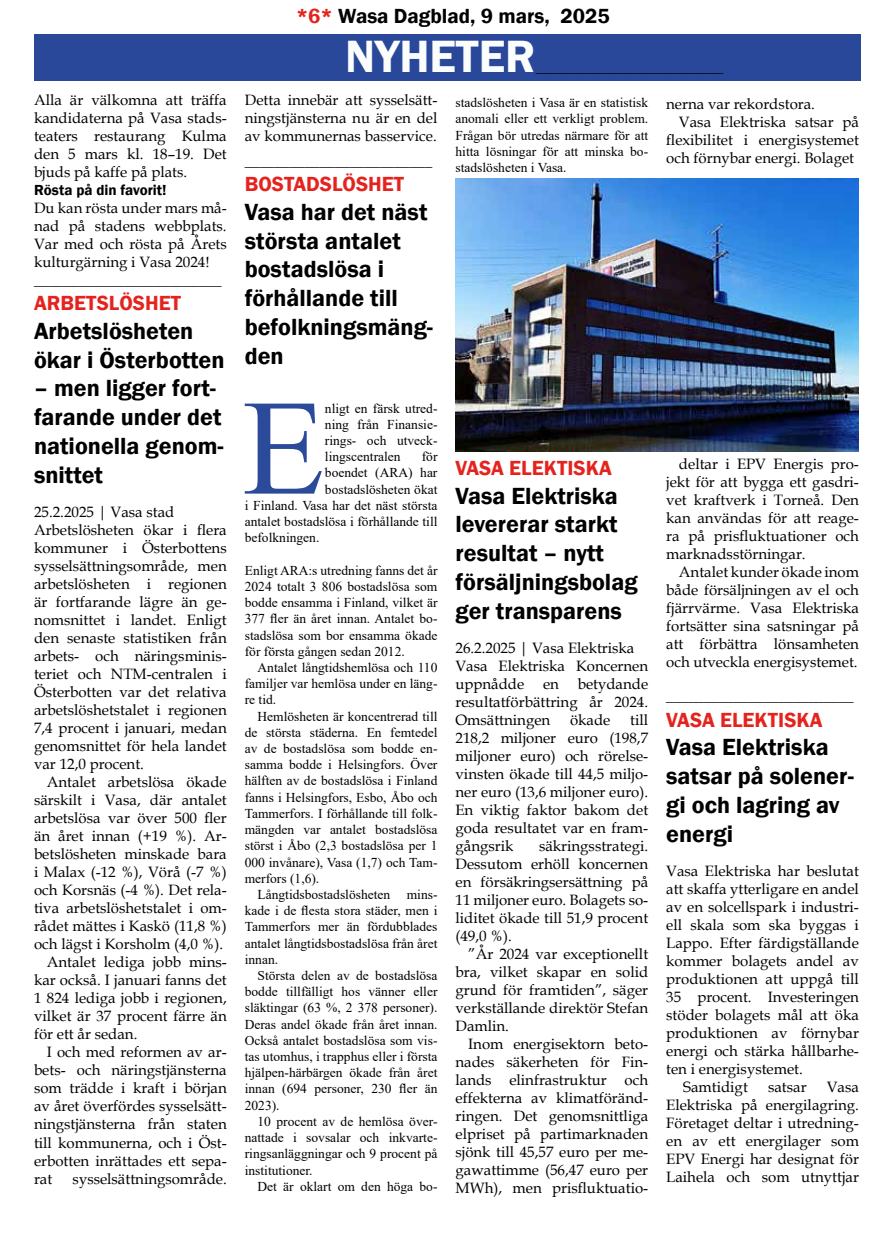
<style>
.page{position:relative;width:893px;height:1234px;background:#fff}
.page>*{position:absolute;margin:0;border:0;box-sizing:border-box;transform-origin:0 0}
.t1{font:135.9px "Times New Roman";color:#2c4a9a}
.t2{font:600 46.5px "Franklin Gothic";color:#fbfdfc}
.t3{font:600 24px/28.8px "Franklin Gothic";color:#000}
.t4{font:600 21px "Franklin Gothic";color:#e5231e}
.t5{font:600 21px "Franklin Gothic";color:#000}
.t6{font:15px/18px "Book Antiqua";color:#000;text-align:justify}
.t7{font:600 15px "Franklin Gothic";color:#000}
.t8{font:13.5px/16.2px "Times New Roman";color:#000;text-align:justify}
.s1{color:#e5231d}
</style>
<div class="page">
<div style="left:34px;top:34px;width:826px;height:47px;background:#2a4899"></div>
<img style="left:455px;top:179px;width:404px;height:272px">
<p class="t6" style="left:34px;top:90px;width:194px">Alla är välkomna att träffa kandidaterna på Vasa stads&shy;teaters restaurang Kulma den 5 mars kl. 18–19. Det bjuds på kaffe på plats.</p>
<p class="t7" style="left:34px;top:180px;width:134px">Rösta på din favorit!</p>
<p class="t6" style="left:34px;top:198px;width:194px;text-align:left">Du kan rösta under mars må&shy;nad på stadens webbplats.<br>Var med och rösta på Årets kulturgärning i Vasa 2024! _________________________</p>
<h3 class="t4" style="left:34px;top:290px;width:148px">ARBETSLÖSHET</h3>
<h3 class="t3" style="left:34px;top:316px;width:192px">Arbetslösheten ökar i Österbotten</h3>
<h3 class="t3" style="left:34px;top:374px;width:191px">– men ligger fort&shy;farande under det nationella genom&shy;snittet</h3>
<p class="t6" style="left:34px;top:502px;width:194px;text-align:left">25.2.2025 | Vasa stad<br>Arbetslösheten ökar i flera kommuner i Österbottens sysselsättningsområde, men arbetslösheten i regionen är fortfarande lägre än ge&shy;nomsnittet i landet. Enligt den senaste statistiken från arbets- och näringsminis&shy;teriet och NTM-centralen i<br>Österbotten var det relativa arbetslöshetstalet i regionen<br>7,4 procent i januari, medan genomsnittet för hela landet var 12,0 procent.</p>
<p class="t6" style="left:47px;top:772px;width:181px">Antalet arbetslösa ökade</p>
<p class="t6" style="left:34px;top:790px;width:194px">särskilt i Vasa, där antalet</p>
<p class="t6" style="left:34px;top:808px;width:194px">arbetslösa var över 500 fler</p>
<p class="t6" style="left:34px;top:826px;width:194px">än året innan (+19 %). Ar-</p>
<p class="t6" style="left:34px;top:844px;width:194px">betslösheten minskade bara</p>
<p class="t6" style="left:34px;top:862px;width:194px">i Malax (-12 %), Vörå (-7 %)</p>
<p class="t6" style="left:34px;top:880px;width:194px">och Korsnäs (-4 %). Det rela-</p>
<p class="t6" style="left:34px;top:898px;width:194px">tiva arbetslöshetstalet i om-</p>
<p class="t6" style="left:34px;top:916px;width:194px">rådet mättes i Kaskö (11,8 %)</p>
<p class="t6" style="left:34px;top:934px;width:191px">och lägst i Korsholm (4,0 %).</p>
<p class="t6" style="left:47px;top:952px;width:181px">Antalet lediga jobb mins-</p>
<p class="t6" style="left:34px;top:970px;width:194px">kar också. I januari fanns det</p>
<p class="t6" style="left:34px;top:988px;width:194px">1 824 lediga jobb i regionen,</p>
<p class="t6" style="left:34px;top:1006px;width:194px">vilket är 37 procent färre än</p>
<p class="t6" style="left:34px;top:1024px;width:105px">för ett år sedan.</p>
<p class="t6" style="left:47px;top:1042px;width:181px">I och med reformen av ar-</p>
<p class="t6" style="left:34px;top:1060px;width:194px">bets- och näringstjänsterna</p>
<p class="t6" style="left:34px;top:1078px;width:194px">som trädde i kraft i början</p>
<p class="t6" style="left:34px;top:1096px;width:194px">av året överfördes sysselsätt-</p>
<p class="t6" style="left:34px;top:1114px;width:194px">ningstjänsterna från staten</p>
<p class="t6" style="left:34px;top:1132px;width:194px">till kommunerna, och i Öst-</p>
<p class="t6" style="left:34px;top:1150px;width:194px">erbotten inrättades ett sepa-</p>
<p class="t6" style="left:34px;top:1168px;width:20px">rat</p>
<p class="t6" style="left:73px;top:1168px;width:156px">sysselsättningsområde.</p>
<h3 class="t5" style="left:296px;top:3px;width:315px"><span class="s1">*6*</span> Wasa Dagblad, 9 mars, 2025</h3>
<h2 class="t2" style="left:345px;top:28px;width:192px">NYHETER</h2>
<p class="t6" style="left:536px;top:58px;width:189px">_________________________</p>
<p class="t6" style="left:245px;top:90px;width:194px">Detta innebär att sysselsätt&shy;ningstjänsterna nu är en del av kommunernas basservice.</p>
<p class="t6" style="left:245px;top:151px;width:189px">_________________________</p>
<h3 class="t4" style="left:245px;top:171px;width:161px">BOSTADSLÖSHET</h3>
<h3 class="t3" style="left:245px;top:198px;width:190px">Vasa har det näst största antalet bostadslösa i förhållande till befolkningsmäng&shy;den</h3>
<h1 class="t1" style="left:242px;top:352px;width:84px">E</h1>
<p class="t8" style="left:325px;top:399px;width:114px">nligt en färsk utred&shy;ning från Finansie&shy;rings- och utveck&shy;lingscentralen</p>
<p class="t8" style="left:422px;top:448px;width:17px">för</p>
<p class="t8" style="left:325px;top:464px;width:114px">boendet (ARA) har</p>
<p class="t8" style="left:325px;top:480px;width:114px">bostadslösheten ökat</p>
<p class="t8" style="left:245px;top:496px;width:194px">i Finland. Vasa har det näst största</p>
<p class="t8" style="left:245px;top:513px;width:194px">antalet bostadslösa i förhållande till</p>
<p class="t8" style="left:245px;top:529px;width:76px">befolkningen.</p>
<p class="t8" style="left:245px;top:561px;width:194px">Enligt ARA:s utredning fanns det år 2024 totalt 3 806 bostadslösa som bodde ensamma i Finland, vilket är 377 fler än året innan. Antalet bo&shy;stadslösa som bor ensamma ökade för första gången sedan 2012.</p>
<p class="t8" style="left:245px;top:658px;width:194px;text-indent:13px">Antalet långtidshemlösa och 110 familjer var hemlösa under en läng&shy;re tid.</p>
<p class="t8" style="left:245px;top:707px;width:194px;text-indent:13px">Hemlösheten är koncentrerad till de största städerna. En femtedel av de bostadslösa som bodde en&shy;samma bodde i Helsingfors. Över hälften av de bostadslösa i Finland fanns i Helsingfors, Esbo, Åbo och Tammerfors. I förhållande till folk&shy;mängden var antalet bostadslösa störst i Åbo (2,3 bostadslösa per 1<br>000 invånare), Vasa (1,7) och Tam&shy;merfors (1,6).</p>
<p class="t8" style="left:245px;top:885px;width:194px;text-indent:13px">Långtidsbostadslösheten mins&shy;kade i de flesta stora städer, men i Tammerfors mer än fördubblades antalet långtidsbostadslösa från året innan.</p>
<p class="t8" style="left:245px;top:966px;width:194px;text-indent:13px">Största delen av de bostadslösa bodde tillfälligt hos vänner eller släktingar (63 %, 2 378 personer).<br>Deras andel ökade från året innan.<br>Också antalet bostadslösa som vis&shy;tas utomhus, i trapphus eller i första hjälpen-härbärgen ökade från året innan (694 personer, 230 fler än 2023).</p>
<p class="t8" style="left:245px;top:1112px;width:194px;text-indent:13px">10 procent av de hemlösa över&shy;nattade i sovsalar och inkvarte&shy;ringsanläggningar och 9 procent på institutioner.</p>
<p class="t8" style="left:257px;top:1177px;width:181px">Det är oklart om den höga bo-</p>
<p class="t8" style="left:455px;top:94px;width:194px">stadslösheten i Vasa är en statistisk anomali eller ett verkligt problem.<br>Frågan bör utredas närmare för att hitta lösningar för att minska bo&shy;stadslösheten i Vasa.</p>
<p class="t6" style="left:666px;top:94px;width:150px">nerna var rekordstora.</p>
<p class="t6" style="left:679px;top:112px;width:181px">Vasa Elektriska satsar på</p>
<p class="t6" style="left:666px;top:130px;width:194px">flexibilitet i energisystemet</p>
<p class="t6" style="left:666px;top:148px;width:189px">och förnybar energi. Bolaget</p>
<h3 class="t4" style="left:455px;top:454px;width:158px">VASA ELEKTISKA</h3>
<h3 class="t3" style="left:455px;top:481px;width:184px">Vasa Elektriska levererar starkt resultat – nytt försäljningsbolag ger transparens</h3>
<p class="t6" style="left:455px;top:638px;width:194px;text-align:left">26.2.2025 | Vasa Elektriska<br>Vasa Elektriska Koncernen uppnådde</p>
<p class="t6" style="left:455px;top:674px;width:194px;text-indent:122px">betydande resultatförbättring år 2024.<br>Omsättningen</p>
<p class="t6" style="left:543px;top:674px;width:17px">en</p>
<p class="t6" style="left:455px;top:710px;width:194px;text-indent:175px">till 218,2 miljoner euro (198,7 miljoner euro) och rörelse&shy;vinsten ökade till 44,5 miljo&shy;ner euro (13,6 miljoner euro).<br>En viktig faktor bakom det goda resultatet var en fram&shy;gångsrik</p>
<p class="t6" style="left:570px;top:710px;width:42px">ökade</p>
<p class="t6" style="left:455px;top:836px;width:194px;text-indent:84px">säkringsstrategi.<br>Dessutom erhöll koncernen en försäkringsersättning på 11 miljoner euro. Bolagets so&shy;liditet ökade till 51,9 procent (49,0 %).</p>
<p class="t6" style="left:455px;top:944px;width:194px;text-indent:13px">”År 2024 var exceptionellt bra, vilket skapar en solid grund för framtiden”, säger verkställande direktör Stefan Damlin.</p>
<p class="t6" style="left:455px;top:1034px;width:194px;text-indent:13px">Inom energisektorn beto&shy;nades säkerheten för Fin&shy;lands elinfrastruktur och effekterna av klimatföränd&shy;ringen. Det genomsnittliga elpriset på partimarknaden sjönk till 45,57 euro per me&shy;gawattimme (56,47 euro per MWh), men prisfluktuatio-</p>
<p class="t6" style="left:666px;top:454px;width:194px;text-indent:13px">deltar i EPV Energis pro&shy;jekt för att bygga ett gasdri&shy;vet kraftverk i Torneå. Den kan användas för att reage&shy;ra på prisfluktuationer och marknadsstörningar.</p>
<p class="t6" style="left:666px;top:562px;width:194px;text-indent:13px">Antalet kunder ökade inom både försäljningen av el och fjärrvärme. Vasa Elektriska fortsätter sina satsningar på att förbättra lönsamheten och utveckla energisystemet.</p>
<p class="t6" style="left:666px;top:686px;width:189px">_________________________</p>
<h3 class="t4" style="left:666px;top:706px;width:158px">VASA ELEKTISKA</h3>
<h3 class="t3" style="left:666px;top:733px;width:189px">Vasa Elektriska satsar på solener&shy;gi och lagring av energi</h3>
<p class="t6" style="left:666px;top:861px;width:194px">Vasa Elektriska har beslutat</p>
<p class="t6" style="left:666px;top:879px;width:194px">att skaffa ytterligare en andel</p>
<p class="t6" style="left:666px;top:897px;width:194px">av en solcellspark i industri-</p>
<p class="t6" style="left:666px;top:915px;width:194px">ell skala som ska byggas i</p>
<p class="t6" style="left:666px;top:933px;width:194px">Lappo. Efter färdigställande</p>
<p class="t6" style="left:666px;top:951px;width:194px">kommer bolagets andel av</p>
<p class="t6" style="left:666px;top:969px;width:194px">produktionen att uppgå till</p>
<p class="t6" style="left:666px;top:987px;width:194px">35 procent. Investeringen</p>
<p class="t6" style="left:666px;top:1005px;width:194px">stöder bolagets mål att öka</p>
<p class="t6" style="left:666px;top:1023px;width:194px">produktionen av förnybar</p>
<p class="t6" style="left:666px;top:1041px;width:194px">energi och stärka hållbarhe-</p>
<p class="t6" style="left:666px;top:1059px;width:138px">ten i energisystemet.</p>
<p class="t6" style="left:683px;top:1077px;width:66px">Samtidigt</p>
<p class="t6" style="left:768px;top:1077px;width:40px">satsar</p>
<p class="t6" style="left:666px;top:1077px;width:194px;text-indent:161px">Vasa Elektriska på energilagring.<br>Företaget deltar i utredning&shy;en av ett energilager som EPV Energi har designat för Laihela och som utnyttjar</p>
</div>
